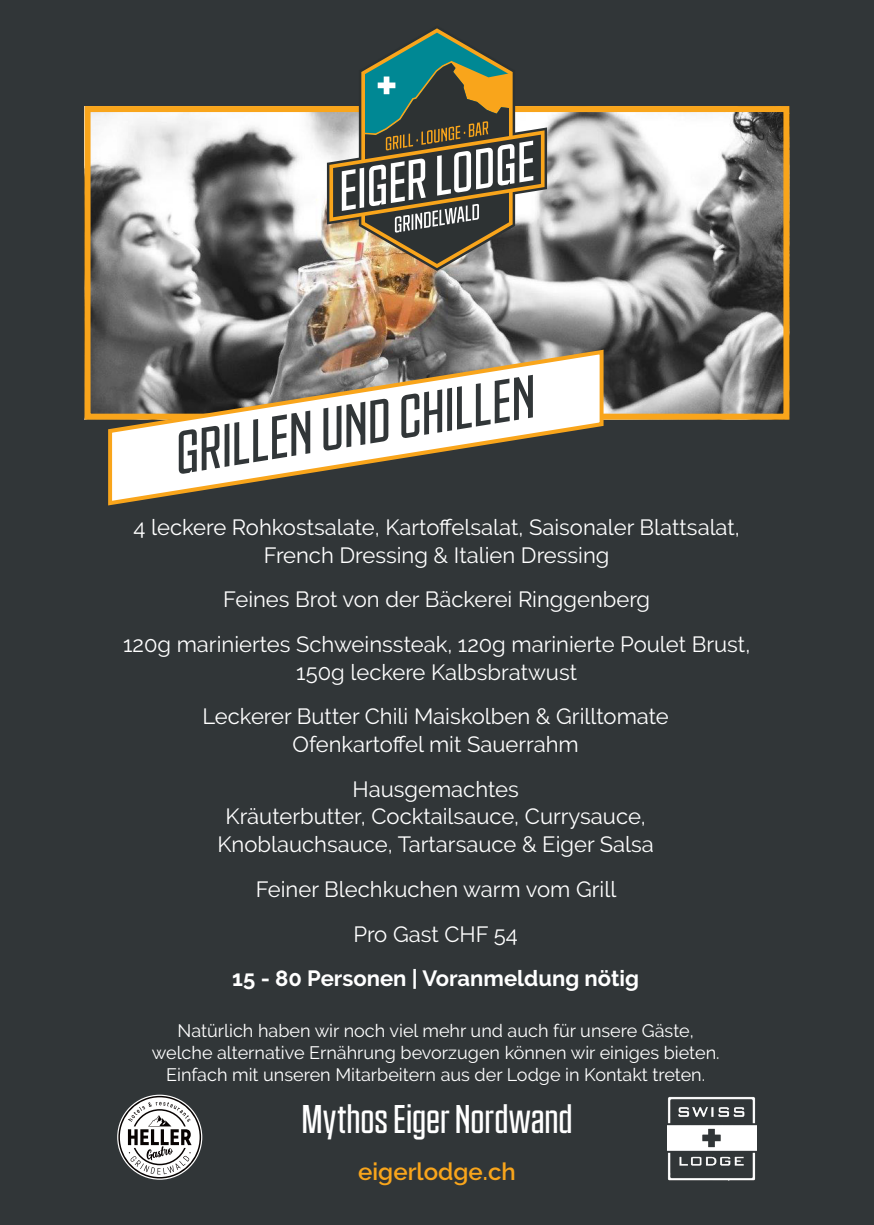
<style>
.page{position:relative;width:874px;height:1225px;background:#fff}
.page>*{position:absolute;margin:0;border:0;box-sizing:border-box;transform-origin:0 0}
.t1{font:italic 60px "NTF Grand Regular";color:#313638}
.t2{font:40px "NTF Grand Regular";color:#fff}
.t3{font:600 24px "Raleway";color:#f9a51b}
.t4{font:22px/44.6px "Raleway";color:#fff;text-align:center}
.t5{font:700 22px "Raleway";color:#fff}
.t6{font:18px/22px "Raleway";color:#fff;text-align:center}
</style>
<div class="page">
<div style="left:0;top:0;width:873px;height:1225px;background:#313638"></div>
<img style="left:91px;top:113px;width:691px;height:300px">
<div style="left:84px;top:106px;width:705px;height:314px;border:6px solid #f9a51b"></div>
<svg style="left:327px;top:28px;width:219px;height:243px"></svg>
<svg style="left:106px;top:347px;width:499px;height:159px"></svg>
<img style="left:667px;top:1096px;width:89px;height:85px">
<svg style="left:118px;top:1095px;width:83px;height:83px"></svg>
<h1 class="t1" style="left:168px;top:427px;width:365px;rotate:-9deg">GRILLEN UND CHILLEN</h1>
<p class="t4" style="left:133px;top:513px;width:607px;line-height:27.6px">4 leckere Rohkostsalate, Karto昀昀elsalat, Saisonaler Blattsalat,<br>French Dressing &amp; Italien Dressing</p>
<p class="t4" style="left:123px;top:577px;width:628px">Feines Brot von der Bäckerei Ringgenberg<br>120g mariniertes Schweinssteak, 120g marinierte Poulet Brust,</p>
<p class="t4" style="left:202px;top:649px;width:467px">150g leckere Kalbsbratwust<br>Leckerer Butter Chili Maiskolben &amp; Grilltomate</p>
<p class="t4" style="left:292px;top:722px;width:287px">Ofenkarto昀昀el mit Sauerrahm<br>Hausgemachtes</p>
<p class="t4" style="left:217px;top:803px;width:438px;line-height:27.6px">Kräuterbutter, Cocktailsauce, Currysauce,<br>Knoblauchsauce, Tartarsauce &amp; Eiger Salsa</p>
<p class="t4" style="left:255px;top:866px;width:362px">Feiner Blechkuchen warm vom Grill<br>Pro Gast CHF 54</p>
<p class="t5" style="left:232px;top:969px;width:408px">15 - 80 Personen | Voranmeldung nötig</p>
<p class="t6" style="left:152px;top:1019px;width:569px">Natürlich haben wir noch viel mehr und auch für unsere Gäste, welche alternative Ernährung bevorzugen können wir einiges bieten.<br>Einfach mit unseren Mitarbeitern aus der Lodge in Kontakt treten.</p>
<h2 class="t2" style="left:301px;top:1101px;width:272px">Mythos Eiger Nordwand</h2>
<p class="t3" style="left:358px;top:1162px;width:159px">eigerlodge.ch</p>
</div>
